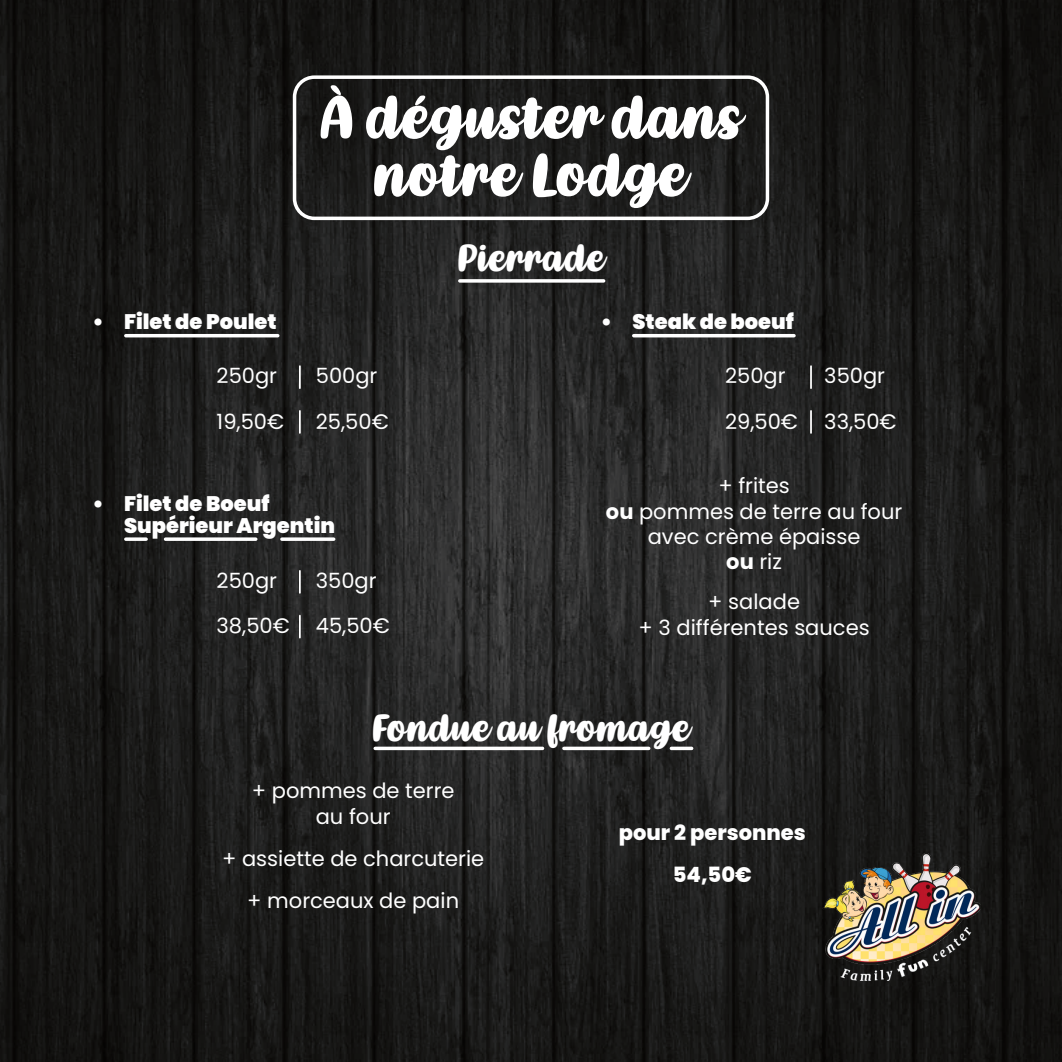
<style>
.page{position:relative;width:1062px;height:1062px;background:#fff}
.page>*{position:absolute;margin:0;border:0;box-sizing:border-box;transform-origin:0 0}
.t1{font:56px/57.8px "Kathen";color:#fff;text-align:center}
.t2{font:35px "Kathen";color:#fff}
.t3{font:21px/25.2px "Poppins";color:#fff;text-align:center}
.t4{font:900 21px/22.8px "Poppins";color:#fff}
.t5{font:800 21px "Poppins";color:#fff}
.s1{font-weight:700}
</style>
<div class="page">
<img style="left:0;top:0;width:1062px;height:1062px">
<svg style="left:460px;top:279px;width:143px;height:4px"></svg>
<svg style="left:375px;top:746px;width:167px;height:4px"></svg>
<svg style="left:564px;top:746px;width:85px;height:4px"></svg>
<svg style="left:671px;top:746px;width:20px;height:4px"></svg>
<svg style="left:126px;top:537px;width:20px;height:4px"></svg>
<svg style="left:165px;top:537px;width:91px;height:4px"></svg>
<svg style="left:282px;top:537px;width:52px;height:4px"></svg>
<hr style="left:634px;top:334px;width:160px;height:3px;background:#fff">
<hr style="left:299px;top:366px;width:2px;height:22px;background:#fff">
<hr style="left:299px;top:411px;width:2px;height:22px;background:#fff">
<img style="left:823px;top:853px;width:157px;height:127px">
<hr style="left:126px;top:334px;width:152px;height:3px;background:#fff">
<div style="left:293px;top:75px;width:476px;height:145px;border:4px solid #fff;border-radius:20px"></div>
<hr style="left:810px;top:366px;width:2px;height:22px;background:#fff">
<hr style="left:810px;top:411px;width:2px;height:22px;background:#fff">
<hr style="left:299px;top:571px;width:2px;height:22px;background:#fff">
<hr style="left:299px;top:615px;width:2px;height:22px;background:#fff">
<p class="t1" style="left:319px;top:89px;width:424px">À déguster dans notre Lodge</p>
<p class="t2" style="left:457px;top:238px;width:150px">Pierrade</p>
<p class="t4" style="left:93px;top:310px;width:186px">• Filet de Poulet</p>
<p class="t3" style="left:217px;top:363px;width:62px">250gr</p>
<p class="t3" style="left:316px;top:363px;width:63px">500gr</p>
<p class="t3" style="left:217px;top:409px;width:69px">19,50€</p>
<p class="t3" style="left:316px;top:409px;width:74px">25,50€</p>
<p class="t4" style="left:124px;top:492px;width:212px;text-indent:-32px">• Filet de Boeuf<br>Supérieur Argentin</p>
<p class="t3" style="left:217px;top:568px;width:62px">250gr</p>
<p class="t3" style="left:217px;top:557px;width:175px;line-height:45.5px;text-align:left;text-indent:99px">350gr<br>38,50€ 45,50€</p>
<p class="t4" style="left:601px;top:310px;width:194px">• Steak de boeuf</p>
<p class="t3" style="left:725px;top:363px;width:62px">250gr</p>
<p class="t3" style="left:824px;top:363px;width:62px">350gr</p>
<p class="t3" style="left:725px;top:409px;width:74px">29,50€</p>
<p class="t3" style="left:824px;top:409px;width:74px">33,50€</p>
<p class="t3" style="left:606px;top:473px;width:298px">+ frites<br><span class="s1">ou</span> pommes de terre au four avec crème épaisse<br><span class="s1">ou</span> riz</p>
<p class="t3" style="left:708px;top:589px;width:93px">+ salade</p>
<p class="t3" style="left:638px;top:614px;width:232px">+ 3 différentes sauces</p>
<p class="t2" style="left:371px;top:708px;width:320px">Fondue au fromage</p>
<p class="t3" style="left:252px;top:778px;width:204px">+ pommes de terre au four</p>
<p class="t3" style="left:222px;top:837px;width:264px;line-height:42px">+ assiette de charcuterie + morceaux de pain</p>
<p class="t5" style="left:619px;top:821px;width:188px">pour 2 personnes</p>
<p class="t5" style="left:672px;top:863px;width:81px">54,50€</p>
</div>
